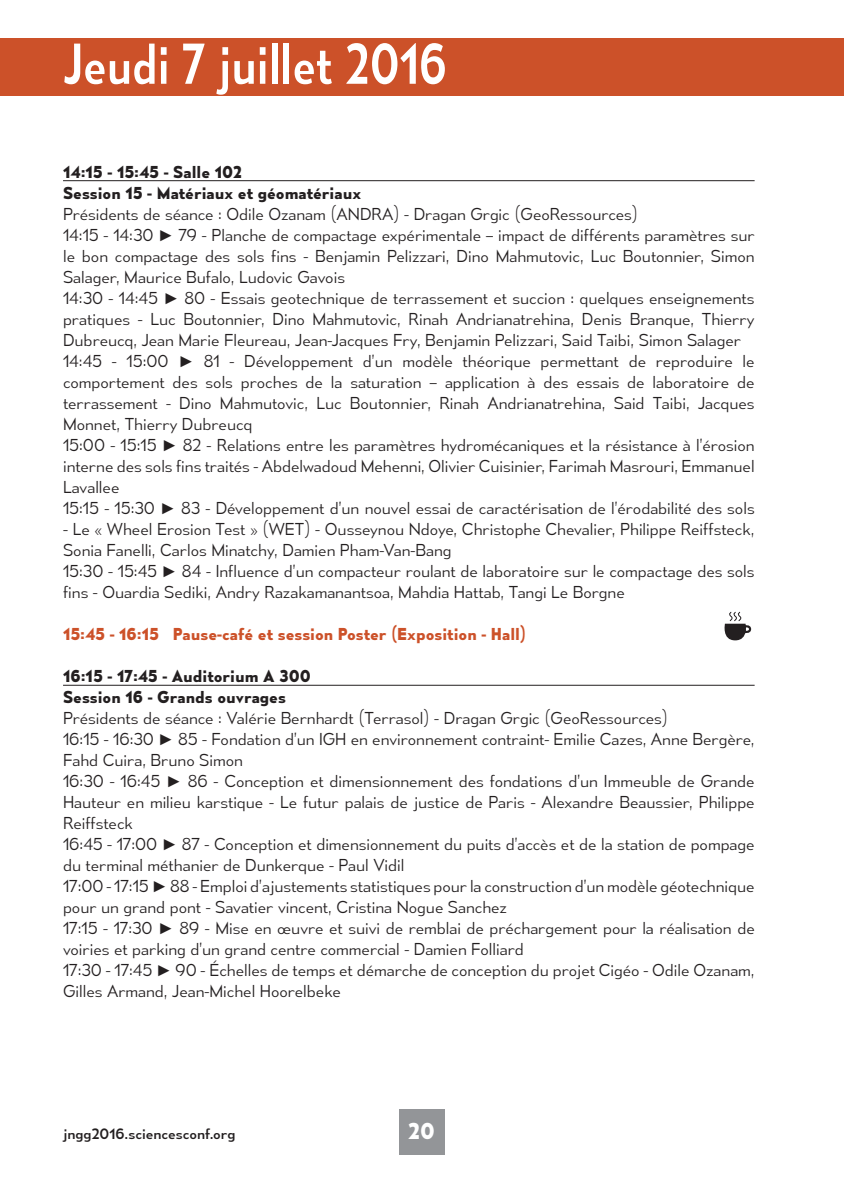
<style>
.page{position:relative;width:844px;height:1191px;background:#fff}
.page>*{position:absolute;margin:0;border:0;box-sizing:border-box;transform-origin:0 0}
.t1{font:52.5px "Mesmerize Sc Rg";color:#fff}
.t2{font:700 21px "Mesmerize Rg";color:#fff}
.t3{font:15.75px/21px "Mesmerize Lt";color:#231f20}
.t4{font:700 15.75px/21px "Mesmerize Rg";color:#231f20}
.t5{font:700 15.75px "Mesmerize Rg";color:#cc5129}
.t6{font:14px "Mesmerize Rg";color:#231f20}
.s1{font-family:"Arial"}
</style>
<div class="page">
<div style="left:0;top:39px;width:843px;height:57px;background:#cc5129"></div>
<hr style="left:63px;top:180px;width:691px;height:1px;background:#231f20">
<hr style="left:63px;top:685px;width:691px;height:1px;background:#231f20">
<svg style="left:724px;top:611px;width:28px;height:29px"></svg>
<div style="left:399px;top:1109px;width:45px;height:46px;background:#939598"></div>
<h1 class="t1" style="left:64px;top:32px;width:384px">Jeudi 7 juillet 2016</h1>
<p class="t4" style="left:63px;top:161px;width:299px">14:15 - 15:45 - Salle 102<br>Session 15 - Matériaux et géomatériaux</p>
<p class="t3" style="left:63px;top:203px;width:693px">Présidents de séance : Odile Ozanam (ANDRA) - Dragan Grgic (GeoRessources)<br>14:15 - 14:30 <span class="s1">►</span> 79 - Planche de compactage expérimentale – impact de différents paramètres sur le bon compactage des sols fins - Benjamin Pelizzari, Dino Mahmutovic, Luc Boutonnier, Simon Salager, Maurice Bufalo, Ludovic Gavois<br>14:30 - 14:45 <span class="s1">►</span> 80 - Essais geotechnique de terrassement et succion : quelques enseignements pratiques - Luc Boutonnier, Dino Mahmutovic, Rinah Andrianatrehina, Denis Branque, Thierry Dubreucq, Jean Marie Fleureau, Jean-Jacques Fry, Benjamin Pelizzari, Said Taibi, Simon Salager 14:45 - 15:00 <span class="s1">►</span> 81 - Développement d’un modèle théorique permettant de reproduire le comportement des sols proches de la saturation – application à des essais de laboratoire de terrassement - Dino Mahmutovic, Luc Boutonnier, Rinah Andrianatrehina, Said Taibi, Jacques Monnet, Thierry Dubreucq<br>15:00 - 15:15 <span class="s1">►</span> 82 - Relations entre les paramètres hydromécaniques et la résistance à l’érosion interne des sols fins traités - Abdelwadoud Mehenni, Olivier Cuisinier, Farimah Masrouri, Emmanuel Lavallee<br>15:15 - 15:30 <span class="s1">►</span> 83 - Développement d’un nouvel essai de caractérisation de l’érodabilité des sols</p>
<p class="t3" style="left:63px;top:518px;width:692px">- Le « Wheel Erosion Test » (WET) - Ousseynou Ndoye, Christophe Chevalier, Philippe Reiffsteck, Sonia Fanelli, Carlos Minatchy, Damien Pham-Van-Bang<br>15:30 - 15:45 <span class="s1">►</span> 84 - Influence d’un compacteur roulant de laboratoire sur le compactage des sols fins - Ouardia Sediki, Andry Razakamanantsoa, Mahdia Hattab, Tangi Le Borgne</p>
<p class="t5" style="left:63px;top:624px;width:464px">15:45 - 16:15 Pause-café et session Poster (Exposition - Hall)</p>
<p class="t4" style="left:63px;top:665px;width:249px">16:15 - 17:45 - Auditorium A 300<br>Session 16 - Grands ouvrages</p>
<p class="t3" style="left:63px;top:707px;width:693px">Présidents de séance : Valérie Bernhardt (Terrasol) - Dragan Grgic (GeoRessources)<br>16:15 - 16:30 <span class="s1">►</span> 85 - Fondation d’un IGH en environnement contraint- Emilie Cazes, Anne Bergère, Fahd Cuira, Bruno Simon<br>16:30 - 16:45 <span class="s1">►</span> 86 - Conception et dimensionnement des fondations d’un Immeuble de Grande Hauteur en milieu karstique - Le futur palais de justice de Paris - Alexandre Beaussier, Philippe Reiffsteck<br>16:45 - 17:00 <span class="s1">►</span> 87 - Conception et dimensionnement du puits d’accès et de la station de pompage du terminal méthanier de Dunkerque - Paul Vidil<br>17:00 - 17:15 <span class="s1">►</span> 88 - Emploi d’ajustements statistiques pour la construction d’un modèle géotechnique pour un grand pont - Savatier vincent, Cristina Nogue Sanchez<br>17:15 - 17:30 <span class="s1">►</span> 89 - Mise en œuvre et suivi de remblai de préchargement pour la réalisation de voiries et parking d’un grand centre commercial - Damien Folliard<br>17:30 - 17:45 <span class="s1">►</span> 90 - Échelles de temps et démarche de conception du projet Cigéo - Odile Ozanam, Gilles Armand, Jean-Michel Hoorelbeke</p>
<p class="t6" style="left:63px;top:1125px;width:174px">jngg2016.sciencesconf.org</p>
<h2 class="t2" style="left:407px;top:1118px;width:29px">20</h2>
</div>
